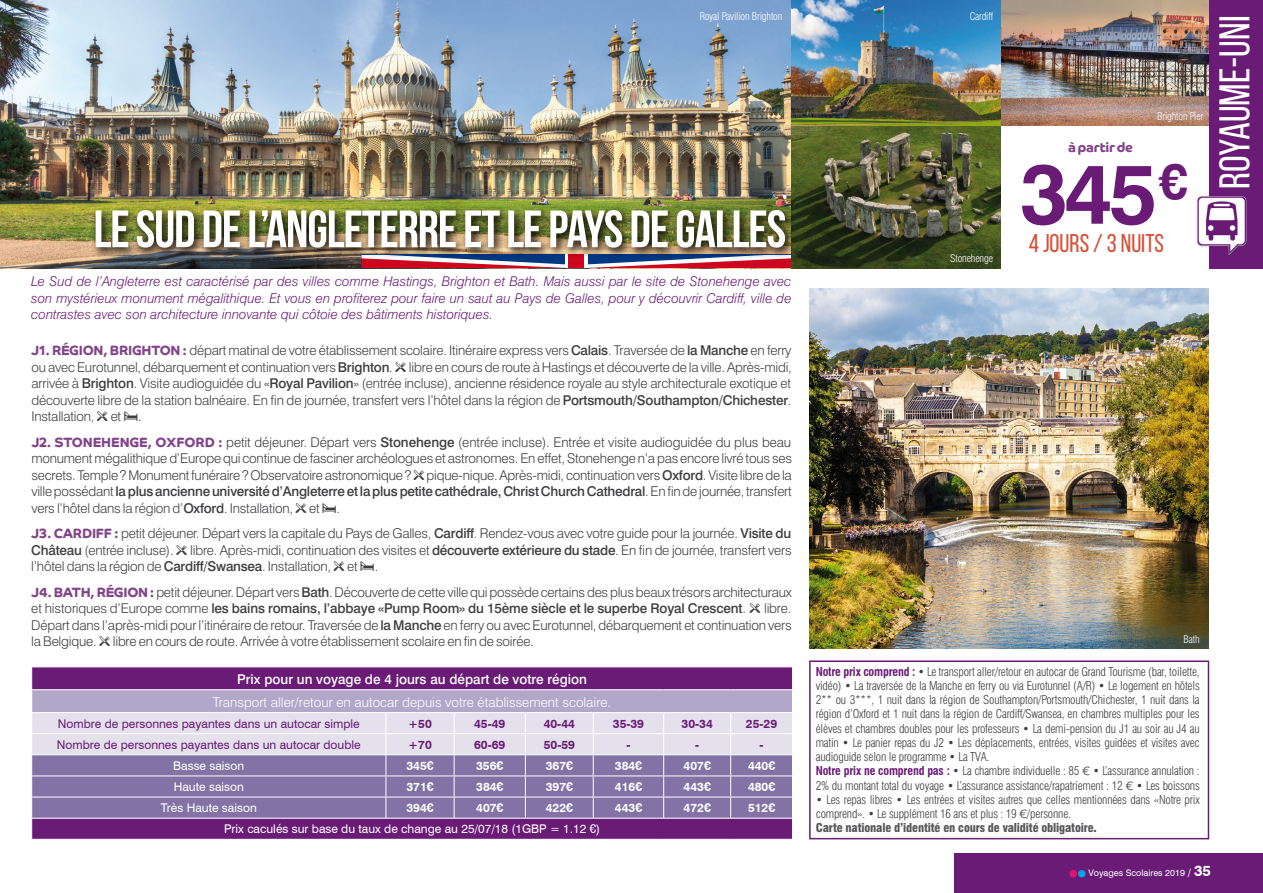
<style>
.page{position:relative;width:1263px;height:893px;background:#fff}
.page>*{position:absolute;margin:0;border:0;box-sizing:border-box;transform-origin:0 0}
.t1{font:700 84.75px "Swiss 721 BT";color:#691b76}
.t2{font:700 52.5px "Bebas Neue";letter-spacing:-.02em;color:#fff}
.t3{font:700 49.35px "Swiss 721 BT";color:#691b76}
.t4{font:42.9px "Bebas Neue";color:#fff}
.t5{font:25.65px "Bebas Neue";color:#d65038}
.t6{font:300 13.5px/16.5px "Swiss 721 BT";letter-spacing:-.015em;color:#3e3d40;text-align:justify}
.t7{font:italic 300 13.5px/16.5px "Swiss 721 BT";color:#691b76;text-align:justify}
.t8{font:300 13.5px "Swiss 721 BT";color:#fff}
.t9{font:500 13.5px "Swiss 721 BT";color:#fff}
.t10{font:700 13.5px "Co Headline Corp";letter-spacing:-.015em;color:#82458a}
.t11{font:300 condensed 12px/14.2px "Swiss 721 BT";letter-spacing:-.015em;color:#3e3d40}
.t12{font:12px "Swiss 721 BT";color:#fff}
.t13{font:12px "Swiss 721 BT";color:#691b76}
.t14{font:700 12px "Swiss 721 BT";color:#fff}
.t15{font:700 12px "Swiss 721 BT";color:#691b76}
.t16{font:300 condensed 10.5px "Swiss 721 BT";letter-spacing:-.015em;color:#fff}
.t17{font:9px "Swiss 721 BT";color:#fff}
.s1{font-family:"Co Headline Corp";font-weight:700;color:#82458a}
.s2{font-weight:500}
.s3{font-family:"Communications P01";font-weight:400}
.s4{font-weight:700;color:#691b76}
.s5{font-family:"Co Headline Corp";font-stretch:normal}
.s6{font-weight:900;color:#58585a}
.s7{font-weight:700;font-size:10.5px}
.s8{font-weight:700;font-size:15px}
</style>
<div class="page">
<img style="left:0;top:0;width:791px;height:268px">
<div style="left:565px;top:255px;width:23px;height:13px;background:#fff"></div>
<div style="left:568px;top:255px;width:16px;height:13px;background:#cd071e"></div>
<svg style="left:361px;top:259px;width:204px;height:9px"></svg>
<svg style="left:588px;top:259px;width:203px;height:9px"></svg>
<img style="left:1001px;top:0;width:209px;height:126px">
<svg style="left:31px;top:667px;width:762px;height:172px;background:#9e84b3"></svg>
<hr style="left:31px;top:689px;width:355px;height:1px;background:#fff">
<hr style="left:386px;top:689px;width:68px;height:1px;background:#fff">
<hr style="left:454px;top:689px;width:71px;height:1px;background:#fff">
<hr style="left:525px;top:689px;width:68px;height:1px;background:#fff">
<hr style="left:593px;top:689px;width:71px;height:1px;background:#fff">
<hr style="left:664px;top:689px;width:67px;height:1px;background:#fff">
<hr style="left:731px;top:689px;width:62px;height:1px;background:#fff">
<div style="left:1210px;top:0;width:53px;height:268px;background:#691b76"></div>
<img style="left:791px;top:126px;width:210px;height:142px">
<img style="left:809px;top:289px;width:399px;height:359px">
<img style="left:791px;top:0;width:210px;height:126px">
<div style="left:809px;top:660px;width:400px;height:179px;border:2px solid #691b76"></div>
<img style="left:1196px;top:195px;width:51px;height:60px">
<div style="left:955px;top:853px;width:308px;height:40px;background:#691b76"></div>
<div style="left:1069px;top:870px;width:8px;height:7px;background:#e41270;border-radius:50%"></div>
<div style="left:1078px;top:870px;width:7px;height:7px;background:#00a7e3;border-radius:50%"></div>
<img style="left:91px;top:205px;width:705px;height:54px">
<p class="t16" style="left:700px;top:9px;width:84px">Royal Pavilion Brighton</p>
<p class="t16" style="left:970px;top:9px;width:25px">Cardiff</p>
<h2 class="t2" style="left:94px;top:200px;width:694px">LE SUD DE L’ANGLETERRE ET LE PAYS DE GALLES</h2>
<p class="t7" style="left:31px;top:273px;width:762px">Le Sud de l’Angleterre est caractérisé par des villes comme Hastings, Brighton et Bath. Mais aussi par le site de Stonehenge avec son mystérieux monument mégalithique. Et vous en profiterez pour faire un saut au Pays de Galles, pour y découvrir Cardiff, ville de contrastes avec son architecture innovante qui côtoie des bâtiments historiques.</p>
<p class="t6" style="left:31px;top:342px;width:762px"><span class="s1">J1. RÉGION, BRIGHTON :</span> départ matinal de votre établissement scolaire. Itinéraire express vers <span class="s2">Calais</span>. Traversée de <span class="s2">la Manche</span> en ferry ou avec Eurotunnel, débarquement et continuation vers <span class="s2">Brighton</span>. <span class="s3">H</span> libre en cours de route à Hastings et découverte de la ville. Après-midi, arrivée à <span class="s2">Brighton</span>. Visite audioguidée du «<span class="s2">Royal Pavilion</span>» (entrée incluse), ancienne résidence royale au style architecturale exotique et découverte libre de la station balnéaire. En fin de journée, transfert vers l’hôtel dans la région de <span class="s2">Portsmouth/Southampton/Chichester</span>.<br>Installation, <span class="s3">H</span> et <span class="s3">X</span>.</p>
<p class="t6" style="left:31px;top:434px;width:762px"><span class="s1">J2. STONEHENGE, OXFORD :</span> petit déjeuner. Départ vers <span class="s2">Stonehenge</span> (entrée incluse). Entrée et visite audioguidée du plus beau monument mégalithique d’Europe qui continue de fasciner archéologues et astronomes. En effet, Stonehenge n’a pas encore livré tous ses secrets. Temple ? Monument funéraire ? Observatoire astronomique ? <span class="s3">H</span> pique-nique. Après-midi, continuation vers <span class="s2">Oxford</span>. Visite libre de la ville possédant <span class="s2">la plus ancienne université d’Angleterre et la plus petite cathédrale, Christ Church Cathedral</span>. En fin de journée, transfert vers l’hôtel dans la région d’<span class="s2">Oxford</span>. Installation, <span class="s3">H</span> et <span class="s3">X</span>.</p>
<p class="t6" style="left:31px;top:525px;width:762px"><span class="s1">J3. CARDIFF :</span> petit déjeuner. Départ vers la capitale du Pays de Galles, <span class="s2">Cardiff</span>. Rendez-vous avec votre guide pour la journée. <span class="s2">Visite du Château</span> (entrée incluse). <span class="s3">H</span> libre. Après-midi, continuation des visites et <span class="s2">découverte extérieure du stade</span>. En fin de journée, transfert vers l’hôtel dans la région de <span class="s2">Cardiff/Swansea</span>. Installation, <span class="s3">H</span> et <span class="s3">X</span>.</p>
<p class="t6" style="left:31px;top:584px;width:762px"><span class="s1">J4. BATH, RÉGION :</span>petit déjeuner. Départ vers <span class="s2">Bath</span>. Découverte de cette ville qui possède certains des plus beaux trésors architecturaux et historiques d’Europe comme <span class="s2">les bains romains, l’abbaye «Pump Room» du 15ème siècle et le superbe Royal Crescent</span>. <span class="s3">H</span> libre.<br>Départ dans l’après-midi pour l’itinéraire de retour. Traversée de <span class="s2">la Manche</span> en ferry ou avec Eurotunnel, débarquement et continuation vers la Belgique. <span class="s3">H</span> libre en cours de route. Arrivée à votre établissement scolaire en fin de soirée.</p>
<p class="t16" style="left:950px;top:251px;width:44px">Stonehenge</p>
<p class="t10" style="left:1068px;top:139px;width:66px">à partir de</p>
<p class="t16" style="left:1157px;top:110px;width:48px">Brighton Pier</p>
<h3 class="t3" style="left:1159px;top:153px;width:30px">€</h3>
<h3 class="t5" style="left:1029px;top:229px;width:137px">4 JOURS / 3 NUITS</h3>
<h1 class="t1" style="left:1020px;top:142px;width:139px">345</h1>
<p class="t16" style="left:1183px;top:633px;width:18px">Bath</p>
<p class="t9" style="left:237px;top:671px;width:351px">Prix pour un voyage de 4 jours au départ de votre région</p>
<p class="t8" style="left:213px;top:693px;width:400px">Transport aller/retour en autocar depuis votre établissement scolaire.</p>
<p class="t13" style="left:58px;top:716px;width:303px">Nombre de personnes payantes dans un autocar simple</p>
<p class="t15" style="left:408px;top:716px;width:25px">+50</p>
<p class="t15" style="left:474px;top:716px;width:33px">45-49</p>
<p class="t15" style="left:544px;top:716px;width:33px">40-44</p>
<p class="t15" style="left:613px;top:716px;width:33px">35-39</p>
<p class="t15" style="left:682px;top:716px;width:33px">30-34</p>
<p class="t15" style="left:746px;top:716px;width:33px">25-29</p>
<p class="t13" style="left:57px;top:737px;width:305px">Nombre de personnes payantes dans un autocar double</p>
<p class="t15" style="left:408px;top:737px;width:25px">+70</p>
<p class="t15" style="left:474px;top:737px;width:33px">60-69</p>
<p class="t15" style="left:544px;top:737px;width:33px">50-59</p>
<p class="t15" style="left:626px;top:737px;width:6px">-</p>
<p class="t15" style="left:695px;top:737px;width:6px">-</p>
<p class="t15" style="left:760px;top:737px;width:6px">-</p>
<p class="t12" style="left:173px;top:758px;width:73px">Basse saison</p>
<p class="t14" style="left:406px;top:758px;width:29px">345€</p>
<p class="t14" style="left:476px;top:758px;width:29px">356€</p>
<p class="t14" style="left:546px;top:758px;width:29px">367€</p>
<p class="t14" style="left:615px;top:758px;width:29px">384€</p>
<p class="t14" style="left:684px;top:758px;width:29px">407€</p>
<p class="t14" style="left:748px;top:758px;width:29px">440€</p>
<p class="t12" style="left:174px;top:779px;width:72px">Haute saison</p>
<p class="t14" style="left:406px;top:779px;width:29px">371€</p>
<p class="t14" style="left:476px;top:779px;width:29px">384€</p>
<p class="t14" style="left:546px;top:779px;width:29px">397€</p>
<p class="t14" style="left:615px;top:779px;width:29px">416€</p>
<p class="t14" style="left:684px;top:779px;width:29px">443€</p>
<p class="t14" style="left:748px;top:779px;width:29px">480€</p>
<p class="t12" style="left:161px;top:801px;width:97px">Très Haute saison</p>
<p class="t14" style="left:406px;top:801px;width:29px">394€</p>
<p class="t14" style="left:476px;top:801px;width:29px">407€</p>
<p class="t14" style="left:546px;top:801px;width:29px">422€</p>
<p class="t14" style="left:615px;top:801px;width:29px">443€</p>
<p class="t14" style="left:684px;top:801px;width:29px">472€</p>
<p class="t14" style="left:748px;top:801px;width:29px">512€</p>
<p class="t12" style="left:224px;top:822px;width:378px">Prix caculés sur base du taux de change au 25/07/18 (1GBP = 1.12 €)</p>
<p class="t11" style="left:816px;top:664px;width:385px"><span class="s4">Notre prix comprend :</span> • Le transport aller/retour en autocar de Grand Tourisme (bar, toilette, vidéo) • La traversée de la Manche en ferry ou via Eurotunnel (A/R) • Le logement en hôtels 2** ou 3***, 1 nuit dans la région de Southampton/Portsmouth/Chichester, 1 nuit dans la région d’Oxford et 1 nuit dans la région de Cardiff/Swansea, en chambres multiples pour les élèves et chambres doubles pour les professeurs • La demi-pension du J1 au soir au J4 au matin • Le panier repas du J2 • Les déplacements, entrées, visites guidées et visites avec audioguide selon le programme • La TVA.<br><span class="s4">Notre prix ne comprend pas :</span> • La chambre individuelle : 85 <span class="s5">€</span> • L’assurance annulation :<br>2% du montant total du voyage • L’assurance assistance/rapatriement : 12 <span class="s5">€</span> • Les boissons</p>
<p class="t11" style="left:816px;top:792px;width:385px">• Les repas libres • Les entrées et visites autres que celles mentionnées dans «Notre prix comprend». • Le supplément 16 ans et plus : 19 <span class="s5">€</span>/personne.<br><span class="s6">Carte nationale d’identité en cours de validité obligatoire.</span></p>
<p class="t17" style="left:1089px;top:868px;width:124px">Voyages Scolaires 2019 <span class="s7">/</span> <span class="s8">35</span></p>
<h3 class="t4" style="left:1211px;top:189px;width:174px;rotate:-90deg">ROYAUME-UNI</h3>
</div>
